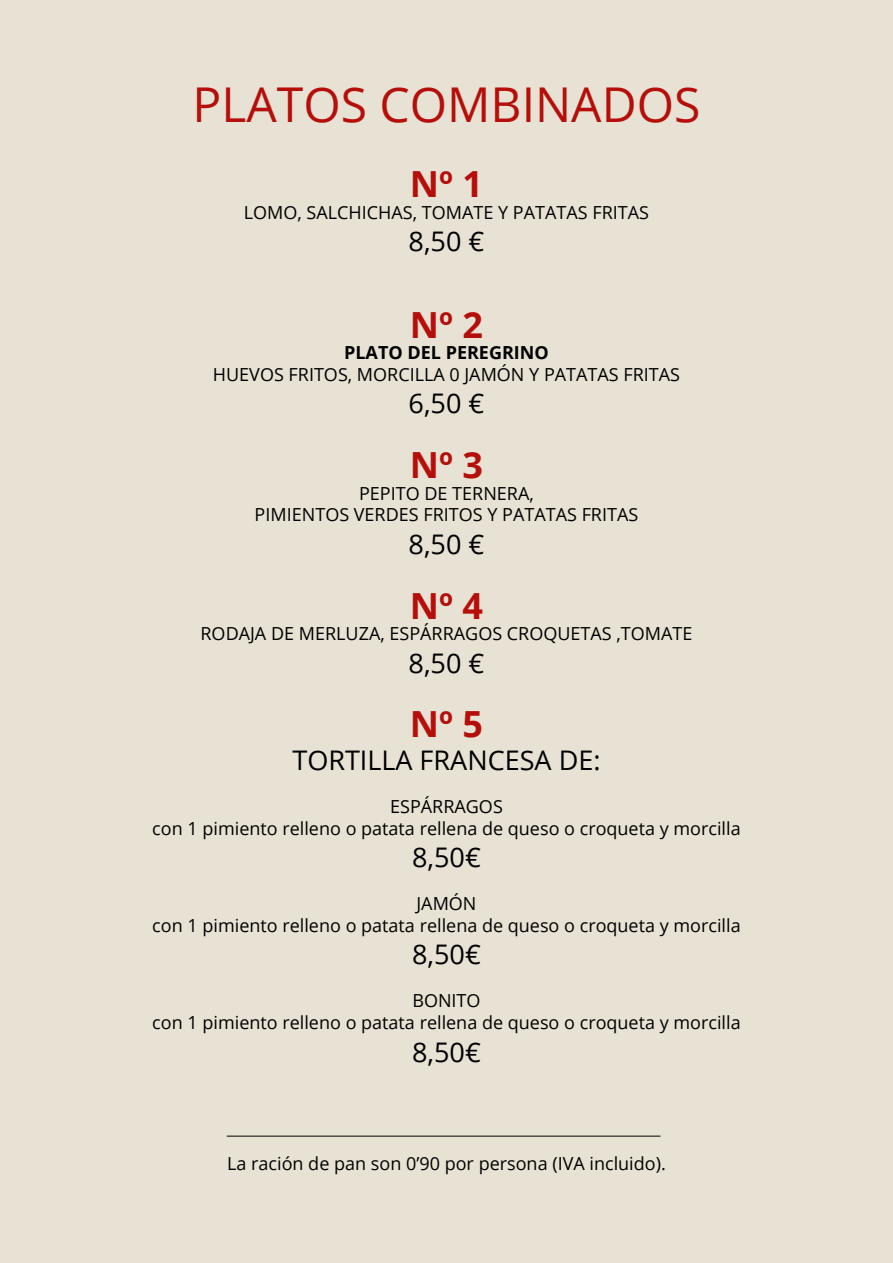
<style>
.page{position:relative;width:893px;height:1263px;background:#e7e2d3}
.page>*{position:absolute;margin:0;border:0;box-sizing:border-box;transform-origin:0 0}
.t1{font:48px "Open Sans";color:#b50e0b}
.t2{font:700 36px "Open Sans";color:#b50e0b}
.t3{font:27px "Open Sans";color:#000}
.t4{font:18px/21.6px "Open Sans";color:#000;text-align:center}
.t5{font:700 18px "Open Sans";color:#000}
</style>
<div class="page">
<hr style="left:227px;top:1136px;width:433px;height:1px;background:#000">
<h1 class="t1" style="left:193px;top:71px;width:509px">PLATOS COMBINADOS</h1>
<h2 class="t2" style="left:410px;top:159px;width:75px">Nº 1</h2>
<p class="t4" style="left:244px;top:201px;width:407px">LOMO, SALCHICHAS, TOMATE Y PATATAS FRITAS</p>
<h3 class="t3" style="left:409px;top:223px;width:77px">8,50 €</h3>
<h2 class="t2" style="left:410px;top:299px;width:75px">Nº 2</h2>
<p class="t5" style="left:344px;top:340px;width:206px">PLATO DEL PEREGRINO</p>
<p class="t4" style="left:213px;top:363px;width:469px">HUEVOS FRITOS, MORCILLA 0 JAMÓN Y PATATAS FRITAS</p>
<h3 class="t3" style="left:409px;top:385px;width:77px">6,50 €</h3>
<h2 class="t2" style="left:410px;top:440px;width:75px">Nº 3</h2>
<p class="t4" style="left:255px;top:482px;width:385px">PEPITO DE TERNERA,<br>PIMIENTOS VERDES FRITOS Y PATATAS FRITAS</p>
<h3 class="t3" style="left:409px;top:525px;width:77px">8,50 €</h3>
<h2 class="t2" style="left:410px;top:580px;width:75px">Nº 4</h2>
<p class="t4" style="left:201px;top:622px;width:493px">RODAJA DE MERLUZA, ESPÁRRAGOS CROQUETAS ,TOMATE</p>
<h3 class="t3" style="left:409px;top:644px;width:77px">8,50 €</h3>
<h2 class="t2" style="left:410px;top:699px;width:75px">Nº 5</h2>
<h3 class="t3" style="left:292px;top:741px;width:310px">TORTILLA FRANCESA DE:</h3>
<p class="t4" style="left:152px;top:795px;width:590px">ESPÁRRAGOS<br>con 1 pimiento relleno o patata rellena de queso o croqueta y morcilla</p>
<h3 class="t3" style="left:412px;top:839px;width:70px">8,50€</h3>
<p class="t4" style="left:152px;top:892px;width:590px">JAMÓN<br>con 1 pimiento relleno o patata rellena de queso o croqueta y morcilla</p>
<h3 class="t3" style="left:412px;top:936px;width:70px">8,50€</h3>
<p class="t4" style="left:152px;top:990px;width:590px">BONITO<br>con 1 pimiento relleno o patata rellena de queso o croqueta y morcilla</p>
<h3 class="t3" style="left:412px;top:1033px;width:70px">8,50€</h3>
<p class="t4" style="left:227px;top:1152px;width:440px">La ración de pan son 0’90 por persona (IVA incluido).</p>
</div>
